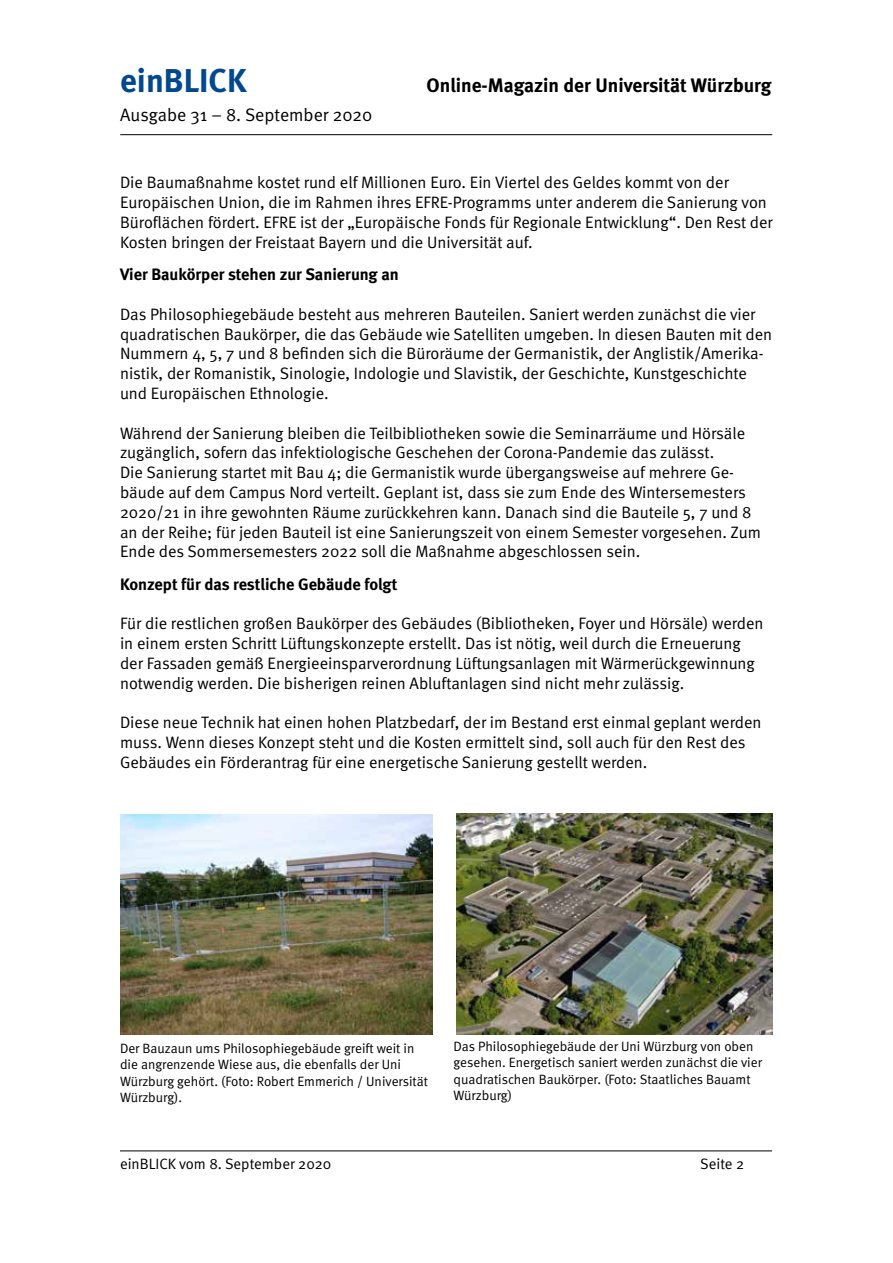
<style>
.page{position:relative;width:893px;height:1263px;background:#fff}
.page>*{position:absolute;margin:0;border:0;box-sizing:border-box;transform-origin:0 0}
.t1{font:700 33px "Meta";color:#004990}
.t2{font:700 19.5px "Meta";color:#000}
.t3{font:18px "Meta Normal";color:#000}
.t4{font:16.5px/19.8px "Meta Normal";color:#000}
.t5{font:700 16.5px "Meta";color:#000}
.t6{font:15px "Meta Normal";color:#000}
.t7{font:13.5px/16.2px "Meta Normal";color:#000}
</style>
<div class="page">
<hr style="left:120px;top:134px;width:652px;height:1px;background:#000">
<hr style="left:120px;top:1150px;width:652px;height:1px;background:#000">
<img style="left:120px;top:814px;width:312px;height:220px">
<img style="left:456px;top:814px;width:317px;height:220px">
<h1 class="t1" style="left:120px;top:61px;width:128px">einBLICK</h1>
<p class="t2" style="left:427px;top:74px;width:346px">Online-Magazin der Universität Würzburg</p>
<p class="t3" style="left:120px;top:105px;width:254px">Ausgabe 31 – 8. September 2020</p>
<p class="t4" style="left:120px;top:173px;width:654px">Die Baumaßnahme kostet rund elf Millionen Euro. Ein Viertel des Geldes kommt von der Europäischen Union, die im Rahmen ihres EFRE-Programms unter anderem die Sanierung von Büroflächen fördert. EFRE ist der „Europäische Fonds für Regionale Entwicklung“. Den Rest der Kosten bringen der Freistaat Bayern und die Universität auf.</p>
<p class="t5" style="left:120px;top:265px;width:280px">Vier Baukörper stehen zur Sanierung an</p>
<p class="t4" style="left:120px;top:304px;width:654px">Das Philosophiegebäude besteht aus mehreren Bauteilen. Saniert werden zunächst die vier quadratischen Baukörper, die das Gebäude wie Satelliten umgeben. In diesen Bauten mit den Nummern 4, 5, 7 und 8 befinden sich die Büroräume der Germanistik, der Anglistik/Amerika&shy;nistik, der Romanistik, Sinologie, Indologie und Slavistik, der Geschichte, Kunstgeschichte und Europäischen Ethnologie.</p>
<p class="t4" style="left:120px;top:423px;width:643px">Während der Sanierung bleiben die Teilbibliotheken sowie die Seminarräume und Hörsäle zugänglich, sofern das infektiologische Geschehen der Corona-Pandemie das zulässt.<br>Die Sanierung startet mit Bau 4; die Germanistik wurde übergangsweise auf mehrere Ge&shy;bäude auf dem Campus Nord verteilt. Geplant ist, dass sie zum Ende des Wintersemesters 2020/21 in ihre gewohnten Räume zurückkehren kann. Danach sind die Bauteile 5, 7 und 8 an der Reihe; für jeden Bauteil ist eine Sanierungszeit von einem Semester vorgesehen. Zum Ende des Sommersemesters 2022 soll die Maßnahme abgeschlossen sein.</p>
<p class="t5" style="left:120px;top:574px;width:279px">Konzept für das restliche Gebäude folgt</p>
<p class="t4" style="left:120px;top:614px;width:645px">Für die restlichen großen Baukörper des Gebäudes (Bibliotheken, Foyer und Hörsäle) werden in einem ersten Schritt Lüftungskonzepte erstellt. Das ist nötig, weil durch die Erneuerung der Fassaden gemäß Energieeinsparverordnung Lüftungsanlagen mit Wärmerückgewinnung notwendig werden. Die bisherigen reinen Abluftanlagen sind nicht mehr zulässig.</p>
<p class="t4" style="left:120px;top:713px;width:643px">Diese neue Technik hat einen hohen Platzbedarf, der im Bestand erst einmal geplant werden muss. Wenn dieses Konzept steht und die Kosten ermittelt sind, soll auch für den Rest des<br>Gebäudes ein Förderantrag für eine energetische Sanierung gestellt werden.</p>
<p class="t7" style="left:120px;top:1040px;width:309px">Der Bauzaun ums Philosophiegebäude greift weit in die angrenzende Wiese aus, die ebenfalls der Uni Würzburg gehört. (Foto: Robert Emmerich / Universität Würzburg).</p>
<p class="t7" style="left:454px;top:1038px;width:310px">Das Philosophiegebäude der Uni Würzburg von oben gesehen. Energetisch saniert werden zunächst die vier quadratischen Baukörper. (Foto: Staatliches Bauamt Würzburg)</p>
<p class="t6" style="left:120px;top:1155px;width:213px">einBLICK vom 8. September 2020</p>
<p class="t6" style="left:700px;top:1155px;width:45px">Seite 2</p>
</div>
